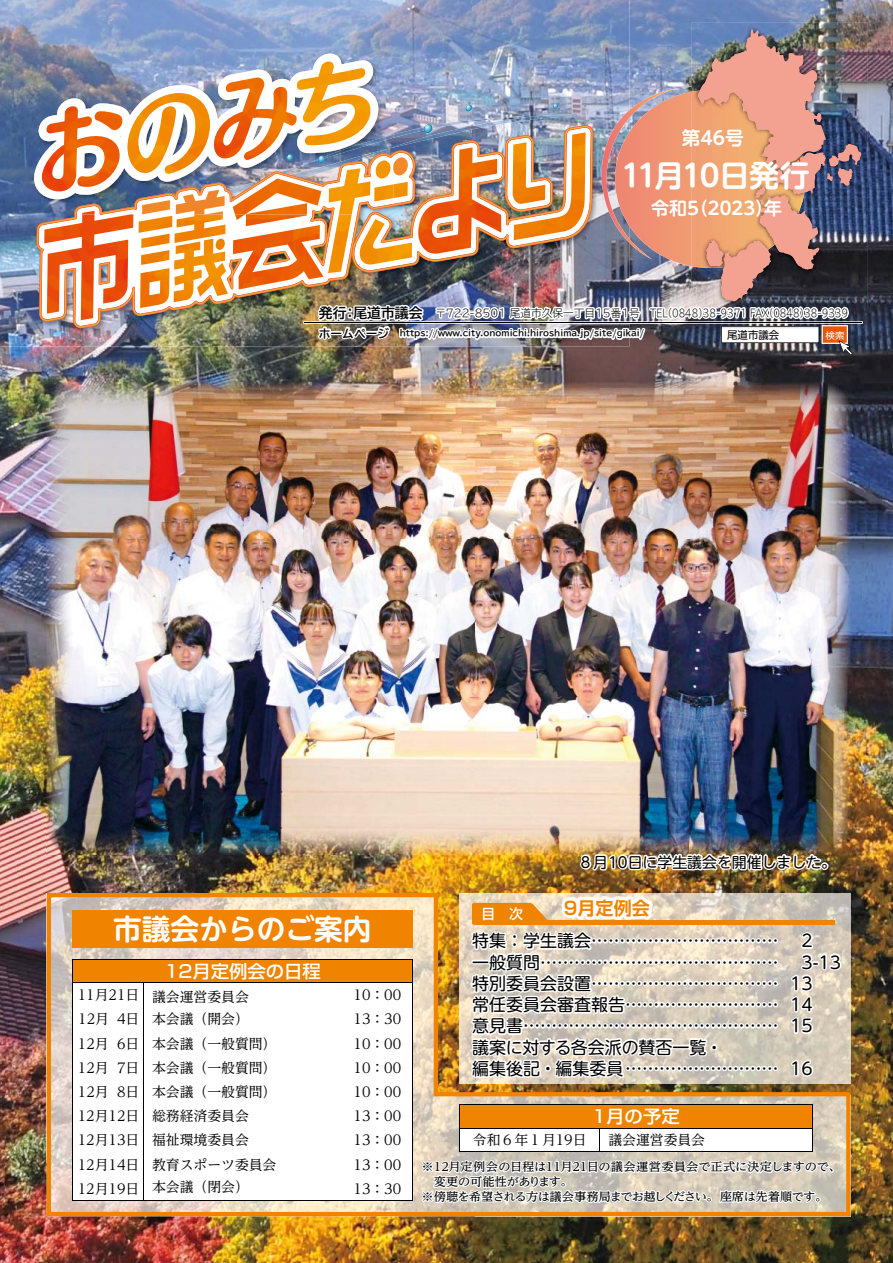
<style>
.page{position:relative;width:893px;height:1263px;background:#fff}
.page>*{position:absolute;margin:0;border:0;box-sizing:border-box;transform-origin:0 0}
.t1{font:700 30.15px "UD Shin M Go Pr 6 N De";letter-spacing:-.065em;color:#fff}
.t2{font:700 28.65px "UD Shin M Go Pr 6 N De";color:#fff}
.t3{font:700 18.6px "UD Shin M Go Pr 6 N De";color:#fff}
.t4{font:700 18px "UD Shin M Go Pr 6 N De";color:#fff}
.t5{font:700 18px "Shin Go Pro De";color:#f08300}
.t6{font:500 17.55px "Shin Go Pr 6 N";color:#fff;scale:1.04 1}
.t7{font:16.95px/21.3px "UD Shin M Go Pr 6 N";color:#000}
.t8{font:14.85px "UD Shin M Go Pr 6 N";color:#000}
.t9{font:13.8px "UD Reimin Pr 6 N";color:#000}
.t10{font:500 13.8px "Shin Go Pro";color:#fff}
.t11{font:500 11.7px "UD Reimin Pr 6 N";letter-spacing:-.025em;color:#000;scale:1.05 1}
.t12{font:500 11.7px "UD Reimin Pr 6 N";letter-spacing:-.055em;color:#000;scale:1.05 1}
.t13{font:300 10.65px "TBUD Go Std Super";color:#000}
.t14{font:10.65px "UD Shin Go Pr 6 N";color:#000}
.t15{font:9.15px "UD Shin Go Pr 6 N";color:#fff}
.t16{font:700 8.55px "TBUD Go Std";color:#000}
.s1{font-family:"TBUD Go Std";font-weight:700;font-size:13.8px}
.s2{font-size:11.7px}
</style>
<div class="page">
<img style="left:0;top:0;width:893px;height:1263px">
<img style="left:0;top:0;width:378px;height:198px">
<img style="left:472px;top:0;width:127px;height:29px">
<img style="left:0;top:198px;width:42px;height:149px">
<img style="left:691px;top:23px;width:177px;height:285px">
<img style="left:47px;top:893px;width:803px;height:323px">
<img style="left:459px;top:893px;width:391px;height:190px">
<div style="left:73px;top:959px;width:340px;height:24px;background:#f08300"></div>
<svg style="left:73px;top:983px;width:339px;height:217px"></svg>
<svg style="left:143px;top:983px;width:1px;height:217px"></svg>
<hr style="left:72px;top:1200px;width:72px;height:1px;background:#000">
<hr style="left:144px;top:1200px;width:205px;height:1px;background:#000">
<hr style="left:349px;top:1200px;width:64px;height:1px;background:#000">
<hr style="left:72px;top:959px;width:72px;height:1px;background:#000">
<svg style="left:72px;top:960px;width:1px;height:240px"></svg>
<hr style="left:144px;top:959px;width:205px;height:1px;background:#000">
<hr style="left:349px;top:959px;width:64px;height:1px;background:#000">
<svg style="left:412px;top:960px;width:1px;height:240px"></svg>
<hr style="left:72px;top:982px;width:72px;height:1px;background:#000">
<hr style="left:144px;top:982px;width:205px;height:1px;background:#000">
<hr style="left:349px;top:982px;width:64px;height:1px;background:#000">
<img style="left:42px;top:29px;width:819px;height:334px">
<img style="left:303px;top:322px;width:560px;height:2px">
<hr style="left:304px;top:322px;width:558px;height:1px;background:#000">
<div style="left:72px;top:910px;width:340px;height:37px;background:#f08300"></div>
<img style="left:47px;top:383px;width:803px;height:472px">
<hr style="left:459px;top:1104px;width:141px;height:1px;background:#000">
<hr style="left:600px;top:1104px;width:213px;height:1px;background:#000">
<svg style="left:420px;top:1105px;width:415px;height:105px"></svg>
<img style="left:469px;top:692px;width:374px;height:398px">
<p class="t3" style="left:682px;top:122px;width:63px">第46号</p>
<p class="t1" style="left:621px;top:149px;width:190px">11月10日発行</p>
<p class="t4" style="left:651px;top:192px;width:132px">令和5（2023）年</p>
<p class="t13" style="left:319px;top:304px;width:531px"><span class="s1">発行：尾道市議会</span> 〒722-8501 尾道市久保一丁目15番1号 TEL（0848）38-9371 FAX（0848）38-9339</p>
<p class="t16" style="left:319px;top:326px;width:327px"><span class="s2">ホームページ</span> https://www.city.onomichi.hiroshima.jp/site/gikai/</p>
<p class="t14" style="left:727px;top:326px;width:53px">尾道市議会</p>
<p class="t15" style="left:826px;top:328px;width:20px">検索</p>
<p class="t2" style="left:113px;top:904px;width:260px">市議会からのご案内</p>
<p class="t6" style="left:164px;top:956px;width:152px">12月定例会の日程</p>
<p class="t9" style="left:78px;top:985px;width:172px">11月21日 議会運営委員会</p>
<p class="t9" style="left:354px;top:983px;width:49px">10：00</p>
<p class="t9" style="left:78px;top:1008px;width:172px">12月 4日 本会議（開会）</p>
<p class="t9" style="left:354px;top:1008px;width:49px">13：30</p>
<p class="t9" style="left:78px;top:1032px;width:200px">12月 6日 本会議（一般質問）</p>
<p class="t9" style="left:354px;top:1032px;width:49px">10：00</p>
<p class="t9" style="left:78px;top:1056px;width:200px">12月 7日 本会議（一般質問）</p>
<p class="t9" style="left:354px;top:1056px;width:49px">10：00</p>
<p class="t9" style="left:78px;top:1080px;width:200px">12月 8日 本会議（一般質問）</p>
<p class="t9" style="left:354px;top:1080px;width:49px">10：00</p>
<p class="t9" style="left:78px;top:1105px;width:172px">12月12日 総務経済委員会</p>
<p class="t9" style="left:354px;top:1105px;width:49px">13：00</p>
<p class="t9" style="left:78px;top:1129px;width:172px">12月13日 福祉環境委員会</p>
<p class="t9" style="left:354px;top:1129px;width:49px">13：00</p>
<p class="t9" style="left:78px;top:1153px;width:200px">12月14日 教育スポーツ委員会</p>
<p class="t9" style="left:354px;top:1153px;width:49px">13：00</p>
<p class="t9" style="left:78px;top:1176px;width:172px">12月19日 本会議（閉会）</p>
<p class="t9" style="left:354px;top:1177px;width:49px">13：30</p>
<p class="t8" style="left:578px;top:850px;width:259px">８月10日に学生議会を開催しました。</p>
<p class="t10" style="left:481px;top:902px;width:43px">目　次</p>
<p class="t5" style="left:564px;top:893px;width:87px">9月定例会</p>
<p class="t7" style="left:472px;top:929px;width:308px">特集：学生議会……………………………</p>
<p class="t7" style="left:802px;top:929px;width:13px">2</p>
<p class="t7" style="left:472px;top:950px;width:308px">一般質問……………………………………</p>
<p class="t7" style="left:472px;top:950px;width:370px;text-indent:329px">3-13特別委員会設置…………………………… 13<br>常任委員会審査報告……………………… 14<br>意見書……………………………………… 15<br>議案に対する各会派の賛否一覧・<br>編集後記・編集委員 ……………………… 16</p>
<p class="t6" style="left:592px;top:1102px;width:86px">1月の予定</p>
<p class="t9" style="left:473px;top:1129px;width:115px">令和６年１月19日</p>
<p class="t9" style="left:608px;top:1129px;width:98px">議会運営委員会</p>
<p class="t11" style="left:421px;top:1157px;width:401px">※ 12月定例会の日程は11月21日の議会運営委員会で正式に決定しますので、</p>
<p class="t11" style="left:434px;top:1172px;width:134px">変更の可能性があります。</p>
<p class="t12" style="left:421px;top:1187px;width:388px">※ 傍聴を希望される方は議会事務局までお越しください。座席は先着順です。</p>
</div>
